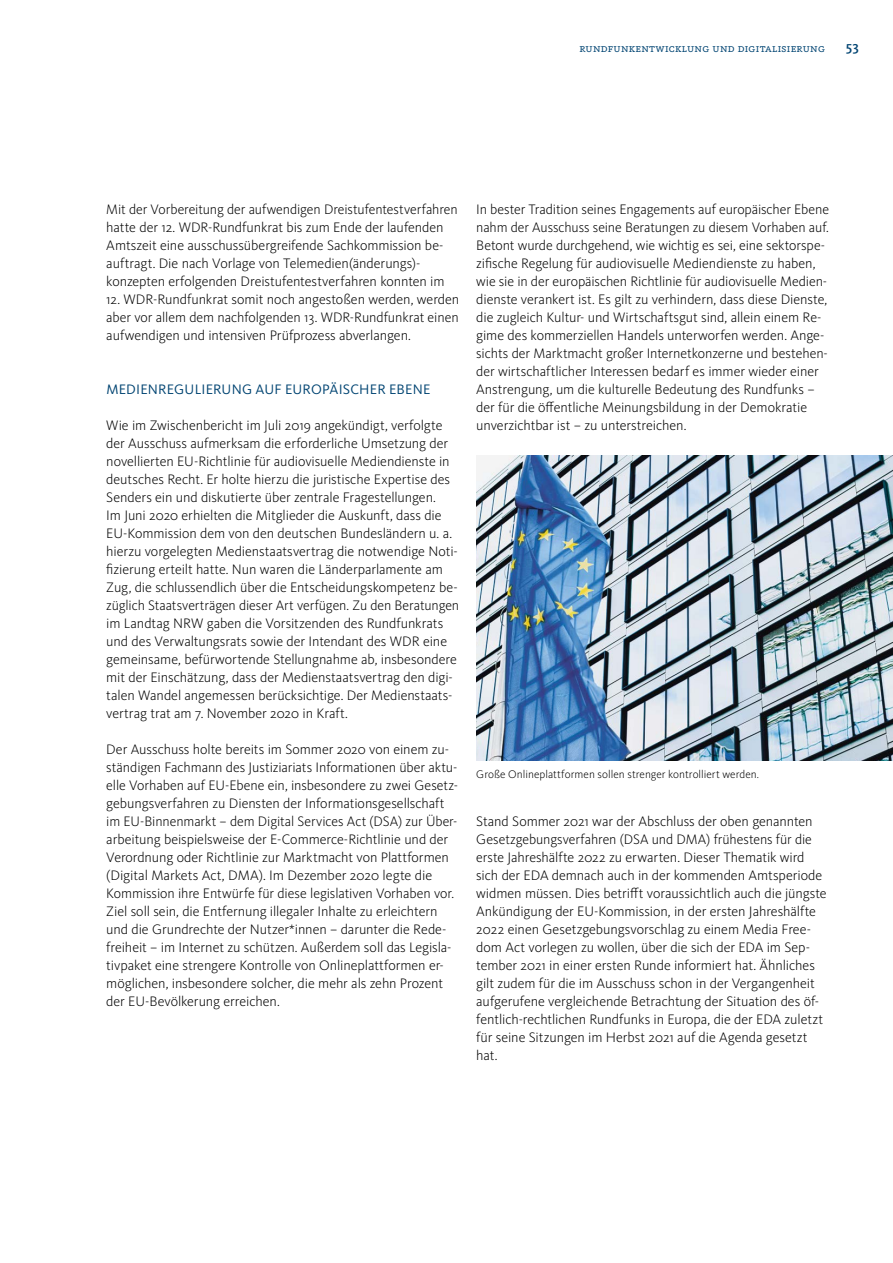
<style>
.page{position:relative;width:893px;height:1263px;background:#fff}
.page>*{position:absolute;margin:0;border:0;box-sizing:border-box;transform-origin:0 0}
.t1{font:300 14.25px/18px "WDR Sans";letter-spacing:-.005em;color:#000}
.t2{font:14.25px "WDR Sans";letter-spacing:.01em;color:#004472}
.t3{font:500 14.25px "WDR Slab";color:#004472}
.t4{font:300 11.4px "WDR Sans";letter-spacing:.005em;color:#000}
.t5{font:11.4px "WDR Slab";letter-spacing:.025em;color:#004472}
</style>
<div class="page">
<img style="left:476px;top:455px;width:417px;height:305px">
<p class="t5" style="left:579px;top:41px;width:247px">rundfunkentwicklung und digitalisierung</p>
<p class="t3" style="left:846px;top:38px;width:15px">53</p>
<p class="t1" style="left:106px;top:201px;width:353px">Mit der Vorbereitung der aufwendigen Dreistufentestverfahren hatte der 12. WDR-Rundfunkrat bis zum Ende der laufenden Amtszeit eine ausschussübergreifende Sachkommission be&shy;auftragt. Die nach Vorlage von Telemedien(änderungs)- konzepten erfolgenden Dreistufentestverfahren konnten im</p>
<p class="t1" style="left:106px;top:290px;width:354px;text-align:justify">12. WDR-Rundfunkrat somit noch angestoßen werden, werden aber vor allem dem nachfolgenden 13. WDR-Rundfunkrat einen aufwendigen und intensiven Prüfprozess abverlangen.</p>
<p class="t2" style="left:106px;top:381px;width:326px">MEDIENREGULIERUNG AUF EUROPÄISCHER EBENE</p>
<p class="t1" style="left:106px;top:416px;width:354px">Wie im Zwischenbericht im Juli 2019 angekündigt, verfolgte der Ausschuss aufmerksam die erforderliche Umsetzung der novellierten EU-Richtlinie für audiovisuelle Mediendienste in deutsches Recht. Er holte hierzu die juristische Expertise des Senders ein und diskutierte über zentrale Fragestellungen.<br>Im Juni 2020 erhielten die Mitglieder die Auskunft, dass die EU-Kommission dem von den deutschen Bundesländern u. a. hierzu vorgelegten Medienstaatsvertrag die notwendige Noti&shy;fizierung erteilt hatte. Nun waren die Länderparlamente am Zug, die schlussendlich über die Entscheidungskompetenz be&shy;züglich Staatsverträgen dieser Art verfügen. Zu den Beratungen im Landtag NRW gaben die Vorsitzenden des Rundfunkrats und des Verwaltungsrats sowie der Intendant des WDR eine gemeinsame, befürwortende Stellungnahme ab, insbesondere mit der Einschätzung, dass der Medienstaatsvertrag den digi&shy;talen Wandel angemessen berücksichtige. Der Medienstaats&shy;vertrag trat am 7. November 2020 in Kraft.</p>
<p class="t1" style="left:106px;top:740px;width:353px">Der Ausschuss holte bereits im Sommer 2020 von einem zu&shy;ständigen Fachmann des Justiziariats Informationen über aktu&shy;elle Vorhaben auf EU-Ebene ein, insbesondere zu zwei Gesetz&shy;gebungsverfahren zu Diensten der Informationsgesellschaft im EU-Binnenmarkt – dem Digital Services Act (DSA) zur Über&shy;arbeitung beispielsweise der E-Commerce-Richtlinie und der Verordnung oder Richtlinie zur Marktmacht von Plattformen (Digital Markets Act, DMA). Im Dezember 2020 legte die Kommission ihre Entwürfe für diese legislativen Vorhaben vor.<br>Ziel soll sein, die Entfernung illegaler Inhalte zu erleichtern und die Grundrechte der Nutzer*innen – darunter die Rede&shy;freiheit – im Internet zu schützen. Außerdem soll das Legisla&shy;tivpaket eine strengere Kontrolle von Onlineplattformen er&shy;möglichen, insbesondere solcher, die mehr als zehn Prozent der EU-Bevölkerung erreichen.</p>
<p class="t1" style="left:476px;top:201px;width:354px">In bester Tradition seines Engagements auf europäischer Ebene nahm der Ausschuss seine Beratungen zu diesem Vorhaben auf.<br>Betont wurde durchgehend, wie wichtig es sei, eine sektorspe&shy;zifische Regelung für audiovisuelle Mediendienste zu haben, wie sie in der europäischen Richtlinie für audiovisuelle Medien&shy;dienste verankert ist. Es gilt zu verhindern, dass diese Dienste, die zugleich Kultur- und Wirtschaftsgut sind, allein einem Re&shy;gime des kommerziellen Handels unterworfen werden. Ange&shy;sichts der Marktmacht großer Internetkonzerne und bestehen&shy;der wirtschaftlicher Interessen bedarf es immer wieder einer Anstrengung, um die kulturelle Bedeutung des Rundfunks – der für die öffentliche Meinungsbildung in der Demokratie unverzichtbar ist – zu unterstreichen.</p>
<p class="t4" style="left:476px;top:767px;width:284px">Große Onlineplattformen sollen strenger kontrolliert werden.</p>
<p class="t1" style="left:476px;top:812px;width:352px">Stand Sommer 2021 war der Abschluss der oben genannten Gesetzgebungsverfahren (DSA und DMA) frühestens für die erste Jahreshälfte 2022 zu erwarten. Dieser Thematik wird sich der EDA demnach auch in der kommenden Amtsperiode widmen müssen. Dies betrifft voraussichtlich auch die jüngste Ankündigung der EU-Kommission, in der ersten Jahreshälfte 2022 einen Gesetzgebungsvorschlag zu einem Media Free&shy;dom Act vorlegen zu wollen, über die sich der EDA im Sep&shy;tember 2021 in einer ersten Runde informiert hat. Ähnliches gilt zudem für die im Ausschuss schon in der Vergangenheit aufgerufene vergleichende Betrachtung der Situation des öf&shy;fentlich-rechtlichen Rundfunks in Europa, die der EDA zuletzt für seine Sitzungen im Herbst 2021 auf die Agenda gesetzt hat.</p>
</div>
